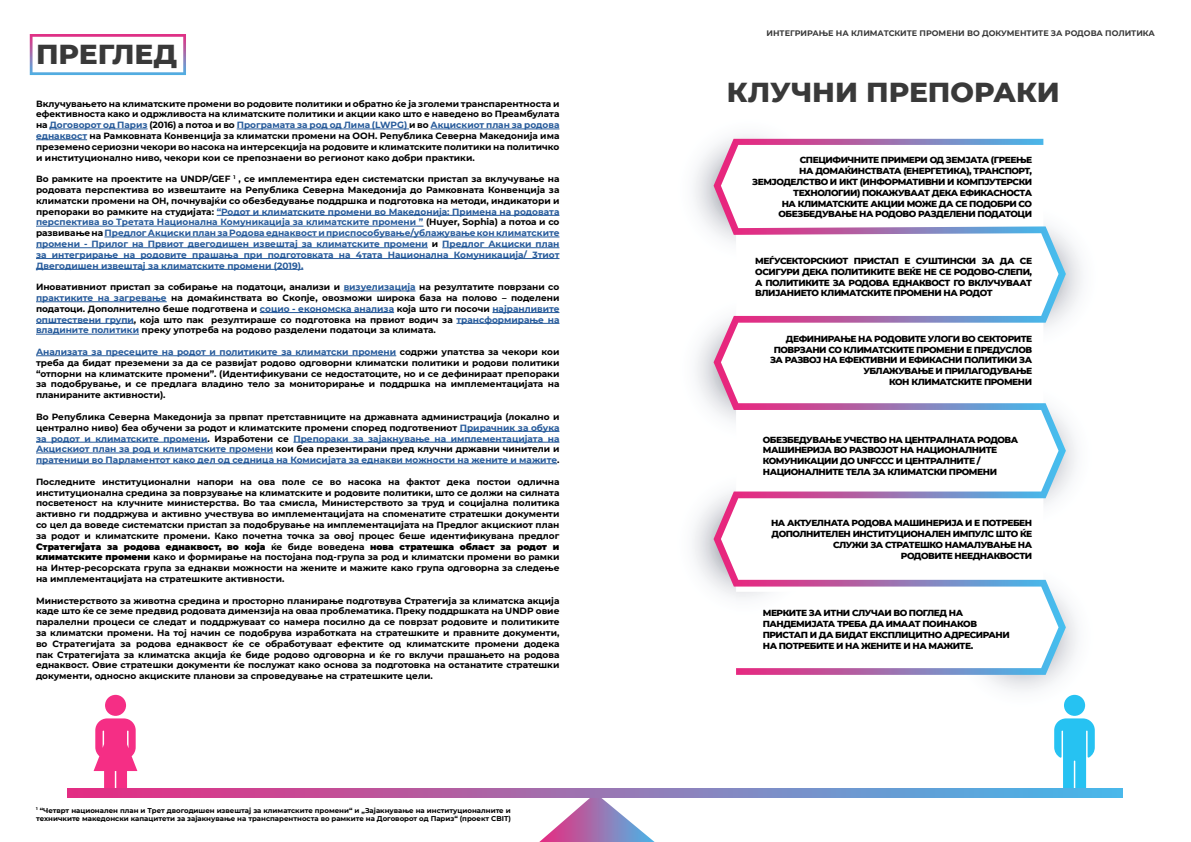
<style>
.page{position:relative;width:1191px;height:842px;background:#fff}
.page>*{position:absolute;margin:0;border:0;box-sizing:border-box;transform-origin:0 0}
.t1{font:800 28px "Montserrat";color:#393939}
.t2{font:700 9px/10.8px "Montserrat";color:#000;text-align:justify}
.t3{font:800 9px/10.8px "Montserrat";letter-spacing:-.05em;color:#000;text-align:right}
.t4{font:700 9px/10.8px "Montserrat";color:#275b9b;text-align:justify}
.t5{font:700 8px "Montserrat";color:#393939}
.t6{font:700 7px/8.4px "Montserrat";color:#000}
.s1{color:#275b9b}
.s2{color:#000}
.s3{font-weight:900}
</style>
<div class="page">
<svg style="left:693px;top:135px;width:393px;height:575px"></svg>
<svg style="left:713px;top:139px;width:352px;height:536px"></svg>
<hr style="left:50px;top:129px;width:98px;height:1px;background:#275b9b">
<hr style="left:237px;top:129px;width:172px;height:1px;background:#275b9b">
<hr style="left:430px;top:129px;width:129px;height:1px;background:#275b9b">
<hr style="left:36px;top:139px;width:51px;height:1px;background:#275b9b">
<hr style="left:217px;top:215px;width:342px;height:1px;background:#275b9b">
<hr style="left:36px;top:226px;width:387px;height:1px;background:#275b9b">
<hr style="left:104px;top:237px;width:455px;height:1px;background:#275b9b">
<hr style="left:36px;top:247px;width:392px;height:1px;background:#275b9b">
<hr style="left:442px;top:247px;width:117px;height:1px;background:#275b9b">
<hr style="left:36px;top:258px;width:523px;height:1px;background:#275b9b">
<hr style="left:36px;top:269px;width:267px;height:1px;background:#275b9b">
<hr style="left:344px;top:291px;width:71px;height:1px;background:#275b9b">
<hr style="left:36px;top:301px;width:131px;height:1px;background:#275b9b">
<hr style="left:260px;top:312px;width:134px;height:1px;background:#275b9b">
<hr style="left:492px;top:312px;width:67px;height:1px;background:#275b9b">
<hr style="left:36px;top:323px;width:98px;height:1px;background:#275b9b">
<hr style="left:456px;top:323px;width:103px;height:1px;background:#275b9b">
<hr style="left:36px;top:334px;width:103px;height:1px;background:#275b9b">
<hr style="left:36px;top:355px;width:360px;height:1px;background:#275b9b">
<hr style="left:460px;top:431px;width:99px;height:1px;background:#275b9b">
<hr style="left:36px;top:442px;width:171px;height:1px;background:#275b9b">
<hr style="left:293px;top:442px;width:266px;height:1px;background:#275b9b">
<hr style="left:36px;top:453px;width:237px;height:1px;background:#275b9b">
<hr style="left:36px;top:463px;width:521px;height:1px;background:#275b9b">
<svg style="left:539px;top:797px;width:115px;height:45px"></svg>
<svg style="left:30px;top:34px;width:156px;height:41px"></svg>
<svg style="left:1054px;top:718px;width:40px;height:71px"></svg>
<div style="left:1064px;top:695px;width:21px;height:21px;background:#26c2f2;border-radius:50%"></div>
<div style="left:105px;top:695px;width:21px;height:21px;background:#f52e85;border-radius:50%"></div>
<svg style="left:94px;top:718px;width:43px;height:71px"></svg>
<svg style="left:68px;top:789px;width:1054px;height:8px"></svg>
<h1 class="t1" style="left:36px;top:34px;width:143px">ПРЕГЛЕД</h1>
<p class="t2" style="left:36px;top:98px;width:525px">Вклучувањето на климатските промени во родовите политики и обратно ќе ја зголеми транспарентноста и ефективноста како и одржливоста на климатските политики и акции како што е наведено во Преамбулата на <span class="s1">Договорот од Париз</span> (2016) а потоа и во <span class="s1">Програмата за род од Лима (LWPG)</span> и во <span class="s1">Акцискиот план за родова еднаквост</span> на Рамковната Конвенција за климатски промени на ООН. Република Северна Македонија има преземено сериозни чекори во насока на интерсекција на родовите и климатските политики на политичко и институционално ниво, чекори кои се препознаени во регионот како добри практики.</p>
<p class="t4" style="left:36px;top:173px;width:525px"><span class="s2">Во рамките на проектите на UNDP/GEF</span> <sup>1</sup> <span class="s2">, се имплементира еден систематски пристап за вклучување на родовата перспектива во извештаите на Република Северна Македонија до Рамковната Конвенција за климатски промени на ОН, почнувајќи со обезбедување поддршка и подготовка на методи, индикатори и препораки во рамките на студијата:</span> “Родот и климатските промени во Македонија: Примена на родовата перспектива во Третата Национална Комуникација за климатските промени ” <span class="s2">(Huyer, Sophia) а потоа и со развивање на</span> Предлог Акциски план за Родова еднаквост и приспособување/ублажување кон климатските промени - Прилог на Првиот двегодишен извештај за климатските промени <span class="s2">и</span> Предлог Акциски план за интегрирање на родовите прашања при подготовката на 4тата Национална Комуникација/ 3тиот Двегодишен извештај за климатските промени (2019).</p>
<p class="t2" style="left:36px;top:281px;width:525px">Иновативниот пристап за собирање на податоци, анализи и <span class="s1">визуелизација</span> на резултатите поврзани со <span class="s1">практиките на загревање</span> на домаќинствата во Скопје, овозможи широка база на полово – поделени податоци. Дополнително беше подготвена и <span class="s1">социо - економска анализа</span> која што ги посочи <span class="s1">најранливите општествени групи</span>, која што пак резултираше со подготовка на првиот водич за <span class="s1">трансформирање на владините политики</span> преку употреба на родово разделени податоци за климата.</p>
<p class="t2" style="left:36px;top:346px;width:525px"><span class="s1">Анализата за пресеците на родот и политиките за климатски промени</span> содржи упатства за чекори кои треба да бидат преземени за да се развијат родово одговорни климатски политики и родови политики “отпорни на климатските промени”. (Идентификувани се недостатоците, но и се дефинираат препораки за подобрување, и се предлага владино тело за мониторирање и поддршка на имплементацијата на планираните активности).</p>
<p class="t2" style="left:36px;top:411px;width:525px">Во Република Северна Македонија за првпат претставниците на државната администрација (локално и централно ниво) беа обучени за родот и климатските промени според подготвениот <span class="s1">Прирачник за обука за родот и климатските промени</span>. Изработени се <span class="s1">Препораки за зајакнување на имплементацијата на Акцискиот план за род и климатските промени</span> кои беа презентирани пред клучни државни чинители и <span class="s1">пратеници во Парламентот како дел од седница на Комисијата за еднакви можности на жените и мажите</span>.</p>
<p class="t2" style="left:36px;top:476px;width:525px">Последните институционални напори на ова поле се во насока на фактот дека постои одлична институционална средина за поврзување на климатските и родовите политики, што се должи на силната посветеност на клучните министерства. Во таа смисла, Министерството за труд и социјална политика активно ги поддржува и активно учествува во имплементацијата на споменатите стратешки документи со цел да воведе систематски пристап за подобрување на имплементацијата на Предлог акцискиот план за родот и климатските промени. Како почетна точка за овој процес беше идентификувана предлог <span class="s3">Стратегијата за родова еднаквост, во која</span> ќе биде воведена <span class="s3">нова стратешка област за родот и климатските промени</span> како и формирање на постојана под-група за род и климатски промени во рамки на Интер-ресорската група за еднакви можности на жените и мажите како група одговорна за следење на имплементацијата на стратешките активности.</p>
<p class="t2" style="left:36px;top:594px;width:525px">Министерството за животна средина и просторно планирање подготвува Стратегија за климатска акција каде што ќе се земе предвид родовата димензија на оваа проблематика. Преку поддршката на UNDP овие паралелни процеси се следат и поддржуваат со намера посилно да се поврзат родовите и политиките за климатски промени. На тој начин се подобрува изработката на стратешките и правните документи, во Стратегијата за родова еднаквост ќе се обработуваат ефектите од климатските промени додека пак Стратегијата за климатска акција ќе биде родово одговорна и ќе го вклучи прашањето на родова еднаквост. Овие стратешки документи ќе послужат како основа за подготовка на останатите стратешки документи, односно акциските планови за спроведување на стратешките цели.</p>
<p class="t6" style="left:36px;top:806px;width:476px"><sup>1</sup> “Четврт национален план и Трет двогодишен извештај за климатските промени“ и „Зајакнување на институционалните и техничките македонски капацитети за зајакнување на транспарентноста во рамките на Договорот од Париз“ (проект CBIT)</p>
<p class="t5" style="left:766px;top:27px;width:390px">ИНТЕГРИРАЊЕ НА КЛИМАТСКИТЕ ПРОМЕНИ ВО ДОКУМЕНТИТЕ ЗА РОДОВА ПОЛИТИКА</p>
<h1 class="t1" style="left:727px;top:72px;width:334px">КЛУЧНИ ПРЕПОРАКИ</h1>
<p class="t3" style="left:752px;top:154px;width:281px">СПЕЦИФИЧНИТЕ ПРИМЕРИ ОД ЗЕМЈАТА (ГРЕЕЊЕ<br>НА ДОМАЌИНСТВАТА (ЕНЕРГЕТИКА), ТРАНСПОРТ, ЗЕМЈОДЕЛСТВО И ИКТ (ИНФОРМАТИВНИ И КОМПЈУТЕРСКИ ТЕХНОЛОГИИ) ПОКАЖУВААТ ДЕКА ЕФИКАСНОСТА<br>НА КЛИМАТСКИТЕ АКЦИИ МОЖЕ ДА СЕ ПОДОБРИ СО ОБЕЗБЕДУВАЊЕ НА РОДОВО РАЗДЕЛЕНИ ПОДАТОЦИ</p>
<p class="t3" style="left:755px;top:255px;width:278px;text-align:justify">МЕЃУСЕКТОРСКИОТ ПРИСТАП Е СУШТИНСКИ ЗА ДА СЕ ОСИГУРИ ДЕКА ПОЛИТИКИТЕ ВЕЌЕ НЕ СЕ РОДОВО-СЛЕПИ, А ПОЛИТИКИТЕ ЗА РОДОВА ЕДНАКВОСТ ГО ВКЛУЧУВААТ ВЛИЈАНИЕТО КЛИМАТСКИТЕ ПРОМЕНИ НА РОДОТ</p>
<p class="t3" style="left:770px;top:333px;width:264px">ДЕФИНИРАЊЕ НА РОДОВИТЕ УЛОГИ ВО СЕКТОРИТЕ ПОВРЗАНИ СО КЛИМАТСКИТЕ ПРОМЕНИ Е ПРЕДУСЛОВ ЗА РАЗВОЈ НА ЕФЕКТИВНИ И ЕФИКАСНИ ПОЛИТИКИ ЗА УБЛАЖУВАЊЕ И ПРИЛАГОДУВАЊЕ<br>КОН КЛИМАТСКИТЕ ПРОМЕНИ</p>
<p class="t3" style="left:763px;top:433px;width:257px;text-align:left">ОБЕЗБЕДУВАЊЕ УЧЕСТВО НА ЦЕНТРАЛНАТА РОДОВА МАШИНЕРИЈА ВО РАЗВОЈОТ НА НАЦИОНАЛНИТЕ КОМУНИКАЦИИ ДО UNFCCC И ЦЕНТРАЛНИТЕ / НАЦИОНАЛНИТЕ ТЕЛА ЗА КЛИМАТСКИ ПРОМЕНИ</p>
<p class="t3" style="left:771px;top:517px;width:263px">НА АКТУЕЛНАТА РОДОВА МАШИНЕРИЈА И Е ПОТРЕБЕН ДОПОЛНИТЕЛЕН ИНСТИТУЦИОНАЛЕН ИМПУЛС ШТО ЌЕ СЛУЖИ ЗА СТРАТЕШКО НАМАЛУВАЊЕ НА<br>РОДОВИТЕ НЕЕДНАКВОСТИ</p>
<p class="t3" style="left:763px;top:607px;width:248px;text-align:left">МЕРКИТЕ ЗА ИТНИ СЛУЧАИ ВО ПОГЛЕД НА ПАНДЕМИЈАТА ТРЕБА ДА ИМААТ ПОИНАКОВ ПРИСТАП И ДА БИДАТ ЕКСПЛИЦИТНО АДРЕСИРАНИ НА ПОТРЕБИТЕ И НА ЖЕНИТЕ И НА МАЖИТЕ.</p>
</div>
